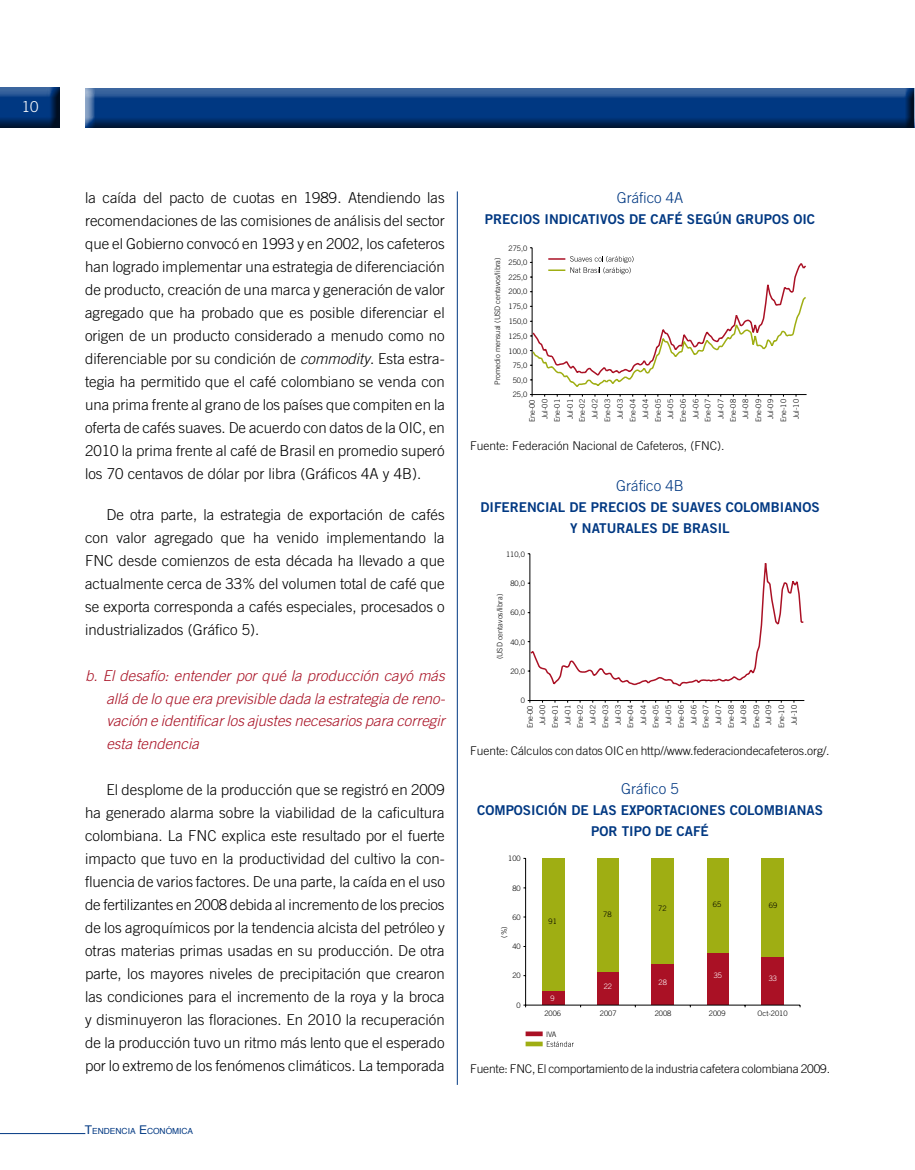
<style>
.page{position:relative;width:915px;height:1170px;background:#fff}
.page>*{position:absolute;margin:0;border:0;box-sizing:border-box;transform-origin:0 0}
.t1{font:300 15px/23px "Trade Gothic";color:#000;text-align:justify}
.t2{font:italic 300 15px/23px "Trade Gothic";color:#a91225;text-align:justify}
.t3{font:300 15px "Trade Gothic";color:#003882}
.t4{font:300 15px "Trade Gothic";color:#fff}
.t5{font:13.5px "Trade Gothic Bold Two";color:#003882}
.t6{font:300 12px "Trade Gothic";letter-spacing:-.005em;color:#000}
.t7{font:8.4px "Helvetica";color:#003882}
.t8{font:300 7.5px/12.6px "Trade Gothic";color:#000;text-align:center}
.t9{font:300 7.5px "Trade Gothic";color:#fff}
.s1{font-style:italic}
.s2{font-size:12px}
</style>
<div class="page">
<hr style="left:0;top:1133px;width:85px;height:1px;background:#003882">
<div style="left:0;top:87px;width:62px;height:43px;background:#000;opacity:.75"></div>
<div style="left:85px;top:87px;width:829px;height:43px;background:#000;opacity:.75"></div>
<hr style="left:457px;top:191px;width:1px;height:893px;background:#003882">
<hr style="left:914px;top:87px;width:1px;height:43px;background:#000;opacity:.75">
<hr style="left:532px;top:394px;width:274px;height:1px;background:#000">
<hr style="left:531px;top:248px;width:1px;height:146px;background:#000">
<svg style="left:530px;top:256px;width:276px;height:132px"></svg>
<hr style="left:529px;top:700px;width:275px;height:1px;background:#000">
<hr style="left:529px;top:553px;width:1px;height:147px;background:#000">
<svg style="left:527px;top:561px;width:277px;height:126px"></svg>
<div style="left:542px;top:858px;width:22px;height:133px;background:#9fae13"></div>
<div style="left:596px;top:858px;width:22px;height:114px;background:#9fae13"></div>
<div style="left:651px;top:858px;width:22px;height:106px;background:#9fae13"></div>
<div style="left:706px;top:858px;width:22px;height:95px;background:#9fae13"></div>
<div style="left:761px;top:858px;width:22px;height:99px;background:#9fae13"></div>
<div style="left:542px;top:991px;width:22px;height:14px;background:#aa1125"></div>
<div style="left:596px;top:972px;width:22px;height:33px;background:#aa1125"></div>
<div style="left:651px;top:964px;width:22px;height:41px;background:#aa1125"></div>
<div style="left:706px;top:953px;width:22px;height:52px;background:#aa1125"></div>
<div style="left:761px;top:957px;width:22px;height:48px;background:#aa1125"></div>
<hr style="left:525px;top:1004px;width:274px;height:1px;background:#000">
<hr style="left:525px;top:858px;width:1px;height:147px;background:#000">
<div style="left:525px;top:1031px;width:17px;height:5px;background:#aa1125"></div>
<div style="left:525px;top:1041px;width:17px;height:5px;background:#9fae13"></div>
<svg style="left:546px;top:1041px;width:27px;height:5px"></svg>
<p class="t4" style="left:22px;top:98px;width:18px">10</p>
<p class="t1" style="left:85px;top:186px;width:361px">la caída del pacto de cuotas en 1989. Atendiendo las recomendaciones de las comisiones de análisis del sector que el Gobierno convocó en 1993 y en 2002, los cafeteros han logrado implementar una estrategia de diferenciación de producto, creación de una marca y generación de valor agregado que ha probado que es posible diferenciar el origen de un producto considerado a menudo como no diferenciable por su condición de <span class="s1">commodity</span>. Esta estra&shy;tegia ha permitido que el café colombiano se venda con una prima frente al grano de los países que compiten en la oferta de cafés suaves. De acuerdo con datos de la OIC, en 2010 la prima frente al café de Brasil en promedio superó los 70 centavos de dólar por libra (Gráficos 4A y 4B).</p>
<p class="t1" style="left:85px;top:503px;width:361px;text-indent:21px">De otra parte, la estrategia de exportación de cafés con valor agregado que ha venido implementando la FNC desde comienzos de esta década ha llevado a que actualmente cerca de 33% del volumen total de café que se exporta corresponda a cafés especiales, procesados o industrializados (Gráfico 5).</p>
<p class="t2" style="left:106px;top:663px;width:340px;text-indent:-21px">b. El desafío: entender por qué la producción cayó más allá de lo que era previsible dada la estrategia de reno&shy;vación e identificar los ajustes necesarios para corregir esta tendencia</p>
<p class="t1" style="left:85px;top:778px;width:361px;text-indent:21px">El desplome de la producción que se registró en 2009 ha generado alarma sobre la viabilidad de la caficultura colombiana. La FNC explica este resultado por el fuerte impacto que tuvo en la productividad del cultivo la con&shy;fluencia de varios factores. De una parte, la caída en el uso de fertilizantes en 2008 debida al incremento de los precios de los agroquímicos por la tendencia alcista del petróleo y otras materias primas usadas en su producción. De otra parte, los mayores niveles de precipitación que crearon las condiciones para el incremento de la roya y la broca y disminuyeron las floraciones. En 2010 la recuperación de la producción tuvo un ritmo más lento que el esperado por lo extremo de los fenómenos climáticos. La temporada</p>
<p class="t7" style="left:85px;top:1124px;width:110px"><span class="s2">T</span>ENDENCIA <span class="s2">E</span>CONÓMICA</p>
<p class="t3" style="left:616px;top:189px;width:67px">Gráfico 4A</p>
<p class="t5" style="left:485px;top:211px;width:9px">PRECIOS</p>
<p class="t5" style="left:544px;top:211px;width:9px">INDICATIVOS</p>
<p class="t5" style="left:628px;top:211px;width:67px">DE CAFÉ SEG</p>
<p class="t5" style="left:712px;top:211px;width:34px">ÚN GRUPOS</p>
<p class="t5" style="left:793px;top:211px;width:9px">OIC</p>
<p class="t8" style="left:508px;top:241px;width:20px;line-height:14.7px">275,0<br>250,0<br>225,0<br>200,0<br>175,0<br>150,0<br>125,0<br>100,0<br>75,0<br>50,0<br>25,0</p>
<p class="t8" style="left:491px;top:384px;width:129px;rotate:-90deg">Promedio mensual (USD centavos/libra)</p>
<p class="t8" style="left:538px;top:422px;width:24px;rotate:-90deg">Jul-00<br>Ene-01<br>Jul-01<br>Ene-02<br>Jul-02<br>Ene-03<br>Jul-03<br>Ene-04<br>Jul-04<br>Ene-05<br>Jul-05<br>Ene-06<br>Jul-06<br>Ene-07<br>Jul-07<br>Ene-08<br>Jul-08<br>Ene-09</p>
<p class="t8" style="left:763px;top:422px;width:24px;rotate:-90deg">Jul-09<br>Ene-10<br>Jul-10</p>
<p class="t6" style="left:470px;top:438px;width:256px">Fuente: Federación Nacional de Cafeteros, (FNC).</p>
<p class="t3" style="left:616px;top:476px;width:69px">Gráfico 4B</p>
<p class="t5" style="left:480px;top:498px;width:30px">DI FERENCIAL</p>
<p class="t5" style="left:569px;top:498px;width:31px">DE PRECIOS</p>
<p class="t5" style="left:650px;top:498px;width:31px">DE SUAVES</p>
<p class="t5" style="left:725px;top:498px;width:10px">COLOM</p>
<p class="t5" style="left:770px;top:498px;width:18px">BIANOS</p>
<p class="t5" style="left:570px;top:519px;width:21px">Y NATURALES</p>
<p class="t5" style="left:661px;top:519px;width:39px">DE BRASIL</p>
<p class="t8" style="left:525px;top:422px;width:24px;rotate:-90deg">Ene-00</p>
<p class="t8" style="left:506px;top:547px;width:20px">110,0</p>
<p class="t8" style="left:510px;top:577px;width:16px">80,0</p>
<p class="t8" style="left:510px;top:606px;width:16px">60,0</p>
<p class="t8" style="left:510px;top:635px;width:16px">40,0</p>
<p class="t8" style="left:510px;top:664px;width:16px">20,0</p>
<p class="t8" style="left:520px;top:693px;width:6px">0</p>
<p class="t8" style="left:493px;top:659px;width:67px;rotate:-90deg">(USD centavos/libra)</p>
<p class="t8" style="left:536px;top:728px;width:24px;rotate:-90deg">Jul-00<br>Ene-01<br>Jul-01<br>Ene-02<br>Jul-02<br>Ene-03<br>Jul-03<br>Ene-04<br>Jul-04<br>Ene-05<br>Jul-05<br>Ene-06<br>Jul-06<br>Ene-07<br>Jul-07<br>Ene-08<br>Jul-08<br>Ene-09</p>
<p class="t8" style="left:761px;top:728px;width:24px;rotate:-90deg">Jul-09<br>Ene-10<br>Jul-10</p>
<p class="t8" style="left:523px;top:728px;width:24px;rotate:-90deg">Ene-00</p>
<p class="t6" style="left:470px;top:743px;width:361px">Fuente: Cálculos con datos OIC en http//www.federaciondecafeteros.org/.</p>
<p class="t3" style="left:621px;top:780px;width:59px">Gráfico 5</p>
<p class="t5" style="left:477px;top:802px;width:10px">COMPOSICIÓN</p>
<p class="t5" style="left:571px;top:802px;width:30px">DE LAS</p>
<p class="t5" style="left:620px;top:802px;width:25px">EXPORTACIONES</p>
<p class="t5" style="left:729px;top:802px;width:10px">COLOM</p>
<p class="t5" style="left:774px;top:802px;width:18px">BIANAS</p>
<p class="t5" style="left:591px;top:823px;width:10px">POR</p>
<p class="t5" style="left:621px;top:823px;width:9px">TIPO</p>
<p class="t5" style="left:655px;top:823px;width:55px">DE CAFÉ</p>
<p class="t8" style="left:508px;top:852px;width:14px">100</p>
<p class="t8" style="left:512px;top:881px;width:10px">80</p>
<p class="t8" style="left:512px;top:910px;width:10px">60</p>
<p class="t8" style="left:512px;top:940px;width:10px">40</p>
<p class="t8" style="left:512px;top:969px;width:10px">20</p>
<p class="t8" style="left:516px;top:998px;width:6px">0</p>
<p class="t8" style="left:497px;top:937px;width:13px;rotate:-90deg">(%)</p>
<p class="t8" style="left:548px;top:914px;width:10px">91</p>
<p class="t9" style="left:550px;top:993px;width:6px">9</p>
<p class="t8" style="left:603px;top:907px;width:10px">78</p>
<p class="t9" style="left:603px;top:982px;width:10px">22</p>
<p class="t8" style="left:658px;top:901px;width:10px">72</p>
<p class="t9" style="left:658px;top:977px;width:10px">28</p>
<p class="t8" style="left:712px;top:898px;width:10px">65</p>
<p class="t8" style="left:768px;top:898px;width:10px">69</p>
<p class="t9" style="left:713px;top:970px;width:10px">35</p>
<p class="t9" style="left:768px;top:973px;width:10px">33</p>
<p class="t8" style="left:544px;top:1006px;width:18px">2006</p>
<p class="t8" style="left:599px;top:1006px;width:18px">2007</p>
<p class="t8" style="left:654px;top:1006px;width:18px">2008</p>
<p class="t8" style="left:708px;top:1006px;width:18px">2009</p>
<p class="t8" style="left:757px;top:1006px;width:32px">Oct-2010</p>
<p class="t8" style="left:546px;top:1027px;width:12px">IVA</p>
<p class="t6" style="left:470px;top:1061px;width:361px">Fuente: FNC, El comportamiento de la industria cafetera colombiana 2009.</p>
</div>
